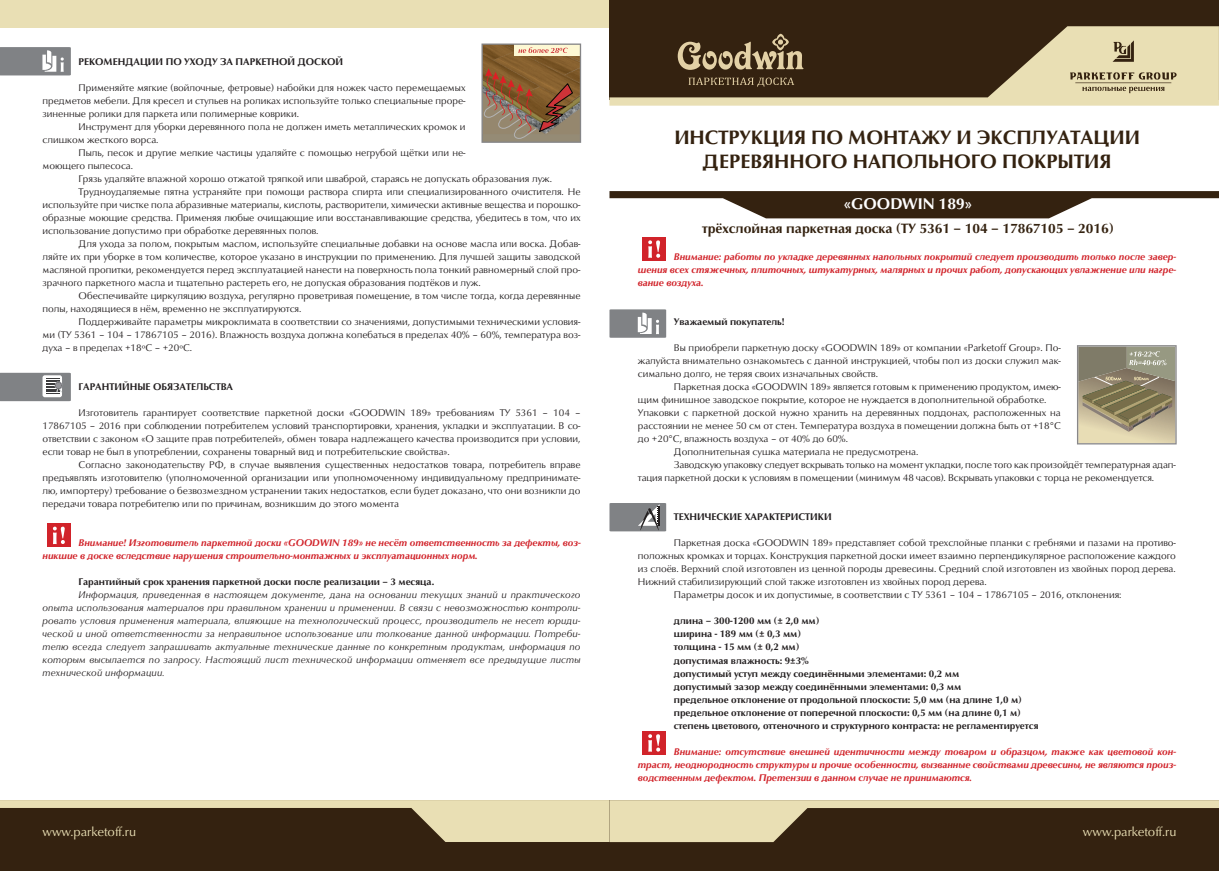
<style>
.page{position:relative;width:1219px;height:871px;background:#fff}
.page>*{position:absolute;margin:0;border:0;box-sizing:border-box;transform-origin:0 0}
.t1{font:700 20px "Classico URW";color:#342210}
.t2{font:700 16px "Classico URW";color:#fff}
.t3{font:700 14px "Classico URW";color:#342210}
.t4{font:13px "Classico URW";color:#e9dfb4}
.t5{font:10px/13px "Classico URW";color:#231f20;text-align:justify}
.t6{font:italic 700 10px/13px "Classico URW";color:#d1232a;text-align:justify}
.t7{font:italic 10px/13px "Classico URW";letter-spacing:.02em;color:#231f20;text-align:justify}
.t8{font:700 10px "Classico URW";color:#231f20}
</style>
<div class="page">
<div style="left:0;top:0;width:609px;height:28px;background:#e9dfb4"></div>
<div style="left:609px;top:0;width:610px;height:99px;background:#342210"></div>
<svg style="left:609px;top:26px;width:610px;height:80px"></svg>
<div style="left:0;top:800px;width:1219px;height:70px;background:#342210"></div>
<svg style="left:0;top:800px;width:1219px;height:41px"></svg>
<svg style="left:1070px;top:40px;width:107px;height:53px;background:#cec39b"></svg>
<svg style="left:609px;top:191px;width:610px;height:27px"></svg>
<svg style="left:609px;top:309px;width:57px;height:28px;background:#959799"></svg>
<svg style="left:609px;top:503px;width:57px;height:28px;background:#848688"></svg>
<svg style="left:0;top:372px;width:71px;height:29px;background:#8e9092"></svg>
<div style="left:642px;top:237px;width:24px;height:24px;background:#d1232a"></div>
<svg style="left:648px;top:240px;width:13px;height:18px"></svg>
<div style="left:47px;top:523px;width:24px;height:24px;background:#d1232a"></div>
<svg style="left:53px;top:526px;width:12px;height:18px"></svg>
<div style="left:642px;top:730px;width:24px;height:24px;background:#d1232a"></div>
<svg style="left:648px;top:734px;width:13px;height:17px"></svg>
<svg style="left:0;top:47px;width:71px;height:28px;background:#8f9194"></svg>
<svg style="left:1077px;top:345px;width:100px;height:99px;background:#9f977d"></svg>
<svg style="left:481px;top:44px;width:100px;height:99px;background:#927252"></svg>
<svg style="left:688px;top:78px;width:106px;height:9px"></svg>
<svg style="left:677px;top:34px;width:126px;height:36px"></svg>
<p class="t8" style="left:79px;top:55px;width:266px">РЕКОМЕНДАЦИИ ПО УХОДУ ЗА ПАРКЕТНОЙ ДОСКОЙ</p>
<p class="t5" style="left:43px;top:81px;width:425px;text-indent:36px">Применяйте мягкие (войлочные, фетровые) набойки для ножек часто перемещаемых предметов мебели. Для кресел и стульев на роликах используйте только специальные проре&shy;зиненные ролики для паркета или полимерные коврики.</p>
<p class="t5" style="left:43px;top:120px;width:425px;text-indent:36px">Инструмент для уборки деревянного пола не должен иметь металлических кромок и слишком жесткого ворса.</p>
<p class="t5" style="left:43px;top:146px;width:425px;text-indent:36px">Пыль, песок и другие мелкие частицы удаляйте с помощью негрубой щётки или не&shy;моющего пылесоса.</p>
<p class="t5" style="left:79px;top:172px;width:475px">Грязь удаляйте влажной хорошо отжатой тряпкой или шваброй, стараясь не допускать образования луж.</p>
<p class="t5" style="left:43px;top:185px;width:540px;text-indent:36px">Трудноудаляемые пятна устраняйте при помощи раствора спирта или специализированного очистителя. Не используйте при чистке пола абразивные материалы, кислоты, растворители, химически активные вещества и порошко&shy;образные моющие средства. Применяя любые очищающие или восстанавливающие средства, убедитесь в том, что их использование допустимо при обработке деревянных полов.</p>
<p class="t5" style="left:43px;top:237px;width:540px;text-indent:36px">Для ухода за полом, покрытым маслом, используйте специальные добавки на основе масла или воска. Добав&shy;ляйте их при уборке в том количестве, которое указано в инструкции по применению. Для лучшей защиты заводской масляной пропитки, рекомендуется перед эксплуатацией нанести на поверхность пола тонкий равномерный слой про&shy;зрачного паркетного масла и тщательно растереть его, не допуская образования подтёков и луж.</p>
<p class="t5" style="left:43px;top:289px;width:540px;text-indent:36px">Обеспечивайте циркуляцию воздуха, регулярно проветривая помещение, в том числе тогда, когда деревянные полы, находящиеся в нём, временно не эксплуатируются.</p>
<p class="t5" style="left:43px;top:315px;width:540px;text-indent:36px">Поддерживайте параметры микроклимата в соответствии со значениями, допустимыми техническими условия&shy;ми (ТУ 5361 – 104 – 17867105 – 2016). Влажность воздуха должна колебаться в пределах 40% – 60%, температура воз&shy;духа – в пределах +18ºС – +20ºС.</p>
<p class="t8" style="left:79px;top:380px;width:156px">ГАРАНТИЙНЫЕ ОБЯЗАТЕЛЬСТВА</p>
<p class="t5" style="left:43px;top:406px;width:540px;text-indent:36px">Изготовитель гарантирует соответствие паркетной доски «GOODWIN 189» требованиям ТУ 5361 – 104 – 17867105 – 2016 при соблюдении потребителем условий транспортировки, хранения, укладки и эксплуатации. В со&shy;ответствии с законом «О защите прав потребителей», обмен товара надлежащего качества производится при условии, если товар не был в употреблении, сохранены товарный вид и потребительские свойства».</p>
<p class="t5" style="left:43px;top:458px;width:540px;text-indent:36px">Согласно законодательству РФ, в случае выявления существенных недостатков товара, потребитель вправе предъявлять изготовителю (уполномоченной организации или уполномоченному индивидуальному предпринимате&shy;лю, импортеру) требование о безвозмездном устранении таких недостатков, если будет доказано, что они возникли до передачи товара потребителю или по причинам, возникшим до этого момента</p>
<p class="t6" style="left:43px;top:536px;width:540px;text-indent:36px">Внимание! Изготовитель паркетной доски «GOODWIN 189» не несёт ответственность за дефекты, воз&shy;никшие в доске вследствие нарушения строительно-монтажных и эксплуатационных норм.</p>
<p class="t8" style="left:79px;top:575px;width:357px">Гарантийный срок хранения паркетной доски после реализации – 3 месяца.</p>
<p class="t7" style="left:43px;top:588px;width:540px;text-indent:36px">Информация, приведенная в настоящем документе, дана на основании текущих знаний и практического опыта использования материалов при правильном хранении и применении. В связи с невозможностью контроли&shy;ровать условия применения материала, влияющие на технологический процесс, производитель не несет юриди&shy;ческой и иной ответственности за неправильное использование или толкование данной информации. Потреби&shy;телю всегда следует запрашивать актуальные технические данные по конкретным продуктам, информация по которым высылается по запросу. Настоящий лист технической информации отменяет все предыдущие листы технической информации.</p>
<p class="t1" style="left:674px;top:125px;width:467px">ИНСТРУКЦИЯ ПО МОНТАЖУ И ЭКСПЛУАТАЦИИ</p>
<p class="t1" style="left:703px;top:149px;width:410px">ДЕРЕВЯННОГО НАПОЛЬНОГО ПОКРЫТИЯ</p>
<p class="t2" style="left:844px;top:194px;width:129px">«GOODWIN 189»</p>
<p class="t3" style="left:702px;top:220px;width:413px">трёхслойная паркетная доска (ТУ 5361 – 104 – 17867105 – 2016)</p>
<p class="t6" style="left:638px;top:250px;width:540px;text-indent:36px">Внимание: работы по укладке деревянных напольных покрытий следует производить только после завер&shy;шения всех стяжечных, плиточных, штукатурных, малярных и прочих работ, допускающих увлажнение или нагре&shy;вание воздуха.</p>
<p class="t8" style="left:674px;top:315px;width:112px">Уважаемый покупатель!</p>
<p class="t5" style="left:638px;top:341px;width:425px;text-indent:36px">Вы приобрели паркетную доску «GOODWIN 189» от компании «Parketoff Group». По&shy;жалуйста внимательно ознакомьтесь с данной инструкцией, чтобы пол из доски служил мак&shy;симально долго, не теряя своих изначальных свойств.</p>
<p class="t5" style="left:638px;top:380px;width:425px;text-indent:36px">Паркетная доска «GOODWIN 189» является готовым к применению продуктом, имею&shy;щим финишное заводское покрытие, которое не нуждается в дополнительной обработке.</p>
<p class="t5" style="left:638px;top:406px;width:424px">Упаковки с паркетной доской нужно хранить на деревянных поддонах, расположенных на расстоянии не менее 50 см от стен. Температура воздуха в помещении должна быть от +18°С до +20°С, влажность воздуха – от 40% до 60%.</p>
<p class="t5" style="left:674px;top:445px;width:246px">Дополнительная сушка материала не предусмотрена.</p>
<p class="t5" style="left:638px;top:458px;width:540px;text-indent:36px">Заводскую упаковку следует вскрывать только на момент укладки, после того как произойдёт температурная адап&shy;тация паркетной доски к условиям в помещении (минимум 48 часов). Вскрывать упаковки с торца не рекомендуется.</p>
<p class="t8" style="left:674px;top:510px;width:159px">ТЕХНИЧЕСКИЕ ХАРАКТЕРИСТИКИ</p>
<p class="t5" style="left:638px;top:536px;width:540px;text-indent:36px">Паркетная доска «GOODWIN 189» представляет собой трехслойные планки с гребнями и пазами на противо&shy;положных кромках и торцах. Конструкция паркетной доски имеет взаимно перпендикулярное расположение каждого из слоёв. Верхний слой изготовлен из ценной породы древесины. Средний слой изготовлен из хвойных пород дерева.<br>Нижний стабилизирующий слой также изготовлен из хвойных пород дерева.</p>
<p class="t5" style="left:674px;top:588px;width:449px">Параметры досок и их допустимые, в соответствии с ТУ 5361 – 104 – 17867105 – 2016, отклонения:</p>
<p class="t8" style="left:674px;top:614px;width:147px">длина – 300-1200 мм (± 2,0 мм)</p>
<p class="t8" style="left:674px;top:627px;width:129px">ширина - 189 мм (± 0,3 мм)</p>
<p class="t8" style="left:674px;top:640px;width:127px">толщина - 15 мм (± 0,2 мм)</p>
<p class="t8" style="left:674px;top:653px;width:137px">допустимая влажность: 9±3%</p>
<p class="t8" style="left:674px;top:666px;width:287px">допустимый уступ между соединёнными элементами: 0,2 мм</p>
<p class="t8" style="left:674px;top:679px;width:289px">допустимый зазор между соединёнными элементами: 0,3 мм</p>
<p class="t8" style="left:674px;top:692px;width:349px">предельное отклонение от продольной плоскости: 5,0 мм (на длине 1,0 м)</p>
<p class="t8" style="left:674px;top:705px;width:348px">предельное отклонение от поперечной плоскости: 0,5 мм (на длине 0,1 м)</p>
<p class="t8" style="left:674px;top:718px;width:366px">степень цветового, оттеночного и структурного контраста: не регламентируется</p>
<p class="t6" style="left:638px;top:744px;width:540px;text-indent:36px">Внимание: отсутствие внешней идентичности между товаром и образцом, также как цветовой кон&shy;траст, неоднородность структуры и прочие особенности, вызванные свойствами древесины, не являются произ&shy;водственным дефектом. Претензии в данном случае не принимаются.</p>
<p class="t4" style="left:43px;top:823px;width:95px">www.parketoff.ru</p>
<p class="t4" style="left:1083px;top:823px;width:95px">www.parketoff.ru</p>
</div>
